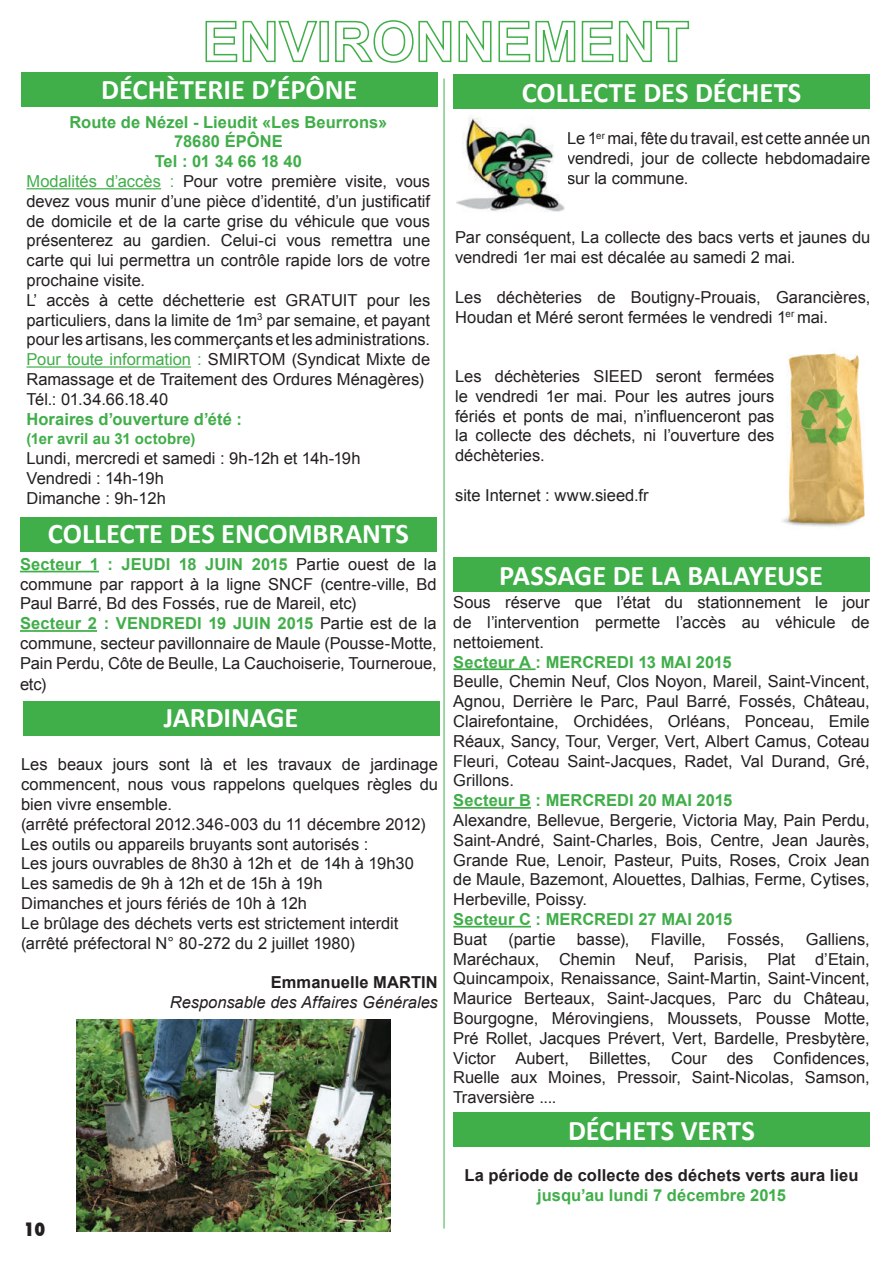
<style>
.page{position:relative;width:893px;height:1263px;background:#fff}
.page>*{position:absolute;margin:0;border:0;box-sizing:border-box;transform-origin:0 0}
.t1{font:700 28.5px "Calibri";letter-spacing:-.005em;color:#fff}
.t2{font:800 condensed 18px "Futura";color:#231f20}
.t3{font:700 16.65px "Arial";letter-spacing:.005em;color:#40ae49}
.t4{font:16.5px/19.8px "Arial";color:#231f20;text-align:justify}
.t5{font:700 16.5px "Arial";letter-spacing:.005em;color:#40ae49}
.t6{font:700 16.5px "Arial";letter-spacing:.005em;color:#231f20}
.t7{font:italic 16.5px "Arial";color:#231f20}
.t8{font:700 15.15px "Arial";letter-spacing:.005em;color:#40ae49}
.s1{color:#40ae49}
.s2{font-weight:700;color:#40ae49}
</style>
<div class="page">
<div style="left:21px;top:73px;width:417px;height:34px;background:#40ae49"></div>
<div style="left:453px;top:1112px;width:417px;height:34px;background:#40ae49"></div>
<hr style="left:27px;top:188px;width:134px;height:1px;background:#40ae49">
<hr style="left:27px;top:366px;width:164px;height:2px;background:#40ae49">
<div style="left:23px;top:701px;width:416px;height:34px;background:#40ae49"></div>
<hr style="left:444px;top:78px;width:1px;height:1151px;background:#40ae49">
<hr style="left:20px;top:571px;width:79px;height:1px;background:#40ae49">
<hr style="left:20px;top:630px;width:77px;height:2px;background:#40ae49">
<div style="left:20px;top:517px;width:417px;height:34px;background:#40ae49"></div>
<img style="left:782px;top:353px;width:83px;height:174px">
<div style="left:453px;top:74px;width:417px;height:34px;background:#40ae49"></div>
<img style="left:457px;top:117px;width:108px;height:95px">
<div style="left:453px;top:557px;width:416px;height:34px;background:#40ae49"></div>
<hr style="left:453px;top:668px;width:83px;height:2px;background:#40ae49">
<hr style="left:453px;top:807px;width:78px;height:2px;background:#40ae49">
<hr style="left:453px;top:926px;width:78px;height:1px;background:#40ae49">
<svg style="left:205px;top:20px;width:113px;height:43px"></svg>
<div style="left:319px;top:21px;width:10px;height:41px;border:2px solid #40ae49"></div>
<svg style="left:335px;top:20px;width:117px;height:43px"></svg>
<svg style="left:458px;top:20px;width:34px;height:43px"></svg>
<svg style="left:498px;top:20px;width:192px;height:43px"></svg>
<img style="left:76px;top:1020px;width:314px;height:211px">
<div style="left:248px;top:1091px;width:16px;height:15px;background:#e2e2e2;border-radius:50%"></div>
<h1 class="t1" style="left:101px;top:71px;width:258px">DÉCHÈTERIE D’ÉPÔNE</h1>
<p class="t5" style="left:70px;top:111px;width:319px">Route de Nézel - Lieudit «Les Beurrons»</p>
<p class="t5" style="left:174px;top:131px;width:110px">78680 ÉPÔNE</p>
<p class="t5" style="left:155px;top:150px;width:149px">Tel : 01 34 66 18 40</p>
<p class="t4" style="left:27px;top:172px;width:405px"><span class="s1">Modalités d’accès :</span> Pour votre première visite, vous</p>
<p class="t4" style="left:27px;top:191px;width:405px">devez vous munir d’une pièce d’identité, d’un justificatif</p>
<p class="t4" style="left:27px;top:211px;width:405px">de domicile et de la carte grise du véhicule que vous</p>
<p class="t4" style="left:27px;top:231px;width:405px">présenterez au gardien. Celui-ci vous remettra une</p>
<p class="t4" style="left:27px;top:251px;width:405px">carte qui lui permettra un contrôle rapide lors de votre</p>
<p class="t4" style="left:27px;top:271px;width:120px">prochaine visite.</p>
<p class="t4" style="left:27px;top:290px;width:405px">L’ accès à cette déchetterie est GRATUIT pour les</p>
<p class="t4" style="left:27px;top:310px;width:405px">particuliers, dans la limite de 1m<sup>3</sup> par semaine, et payant</p>
<p class="t4" style="left:27px;top:330px;width:405px">pour les artisans, les commerçants et les administrations.</p>
<p class="t4" style="left:27px;top:350px;width:405px"><span class="s1">Pour toute information :</span> SMIRTOM (Syndicat Mixte de</p>
<p class="t4" style="left:27px;top:370px;width:399px">Ramassage et de Traitement des Ordures Ménagères)</p>
<p class="t4" style="left:27px;top:389px;width:143px">Tél.: 01.34.66.18.40</p>
<p class="t3" style="left:27px;top:408px;width:217px">Horaires d’ouverture d’été :</p>
<p class="t8" style="left:27px;top:429px;width:170px">(1er avril au 31 octobre)</p>
<p class="t4" style="left:27px;top:449px;width:336px;text-align:left">Lundi, mercredi et samedi : 9h-12h et 14h-19h<br>Vendredi : 14h-19h<br>Dimanche : 9h-12h</p>
<h1 class="t1" style="left:48px;top:516px;width:362px">COLLECTE DES ENCOMBRANTS</h1>
<p class="t4" style="left:20px;top:554px;width:418px;text-align:left"><span class="s2">Secteur 1 : JEUDI 18 JUIN 2015</span> Partie ouest de la commune par rapport à la ligne SNCF (centre-ville, Bd Paul Barré, Bd des Fossés, rue de Mareil, etc)<br><span class="s2">Secteur 2 : VENDREDI 19 JUIN 2015</span> Partie est de la commune, secteur pavillonnaire de Maule (Pousse-Motte, Pain Perdu, Côte de Beulle, La Cauchoiserie, Tourneroue,</p>
<p class="t4" style="left:20px;top:675px;width:28px">etc)</p>
<h1 class="t1" style="left:164px;top:700px;width:136px">JARDINAGE</h1>
<p class="t4" style="left:21px;top:755px;width:418px;text-align:left">Les beaux jours sont là et les travaux de jardinage commencent, nous vous rappelons quelques règles du bien vivre ensemble.<br>(arrêté préfectoral 2012.346-003 du 11 décembre 2012)<br>Les outils ou appareils bruyants sont autorisés :<br>Les jours ouvrables de 8h30 à 12h et de 14h à 19h30<br>Les samedis de 9h à 12h et de 15h à 19h<br>Dimanches et jours fériés de 10h à 12h<br>Le brûlage des déchets verts est strictement interdit (arrêté préfectoral N° 80-272 du 2 juillet 1980)</p>
<p class="t6" style="left:271px;top:971px;width:169px">Emmanuelle MARTIN</p>
<p class="t7" style="left:170px;top:991px;width:270px">Responsable des Affaires Générales</p>
<p class="t2" style="left:24px;top:1217px;width:23px">10</p>
<h1 class="t1" style="left:522px;top:74px;width:281px">COLLECTE DES DÉCHETS</h1>
<p class="t4" style="left:567px;top:129px;width:305px">Le 1<sup>er</sup> mai, fête du travail, est cette année un vendredi, jour de collecte hebdomadaire sur la commune.</p>
<p class="t4" style="left:455px;top:228px;width:417px">Par conséquent, La collecte des bacs verts et jaunes du vendredi 1er mai est décalée au samedi 2 mai.</p>
<p class="t4" style="left:455px;top:287px;width:417px">Les déchèteries de Boutigny-Prouais, Garancières,<br>Houdan et Méré seront fermées le vendredi 1<sup>er</sup> mai.</p>
<p class="t4" style="left:455px;top:366px;width:321px">Les déchèteries SIEED seront fermées le vendredi 1er mai. Pour les autres jours fériés et ponts de mai, n’influenceront pas la collecte des déchets, ni l’ouverture des déchèteries.</p>
<p class="t4" style="left:455px;top:485px;width:195px">site Internet : www.sieed.fr</p>
<h1 class="t1" style="left:499px;top:557px;width:325px">PASSAGE DE LA BALAYEUSE</h1>
<p class="t4" style="left:453px;top:592px;width:418px">Sous réserve que l’état du stationnement le jour de l’intervention permette l’accès au véhicule de nettoiement.</p>
<p class="t5" style="left:453px;top:651px;width:280px">Secteur A : MERCREDI 13 MAI 2015</p>
<p class="t4" style="left:453px;top:672px;width:418px">Beulle, Chemin Neuf, Clos Noyon, Mareil, Saint-Vincent, Agnou, Derrière le Parc, Paul Barré, Fossés, Château, Clairefontaine, Orchidées, Orléans, Ponceau, Emile Réaux, Sancy, Tour, Verger, Vert, Albert Camus, Coteau Fleuri, Coteau Saint-Jacques, Radet, Val Durand, Gré, Grillons.</p>
<p class="t5" style="left:453px;top:789px;width:281px">Secteur B : MERCREDI 20 MAI 2015</p>
<p class="t4" style="left:453px;top:810px;width:418px">Alexandre, Bellevue, Bergerie, Victoria May, Pain Perdu, Saint-André, Saint-Charles, Bois, Centre, Jean Jaurès, Grande Rue, Lenoir, Pasteur, Puits, Roses, Croix Jean de Maule, Bazemont, Alouettes, Dalhias, Ferme, Cytises, Herbeville, Poissy.</p>
<p class="t5" style="left:453px;top:908px;width:280px">Secteur C : MERCREDI 27 MAI 2015</p>
<p class="t4" style="left:453px;top:929px;width:35px">Buat</p>
<p class="t4" style="left:508px;top:929px;width:49px">(partie</p>
<p class="t4" style="left:577px;top:929px;width:54px">basse),</p>
<p class="t4" style="left:651px;top:929px;width:57px">Flaville,</p>
<p class="t4" style="left:727px;top:929px;width:59px">Fossés,</p>
<p class="t4" style="left:453px;top:929px;width:418px;text-indent:353px">Galliens, Maréchaux, Chemin Neuf, Parisis, Plat d’Etain, Quincampoix, Renaissance, Saint-Martin, Saint-Vincent, Maurice Berteaux, Saint-Jacques, Parc du Château, Bourgogne, Mérovingiens, Moussets, Pousse Motte, Pré Rollet, Jacques Prévert, Vert, Bardelle, Presbytère, Victor Aubert, Billettes, Cour des Confidences, Ruelle aux Moines, Pressoir, Saint-Nicolas, Samson, Traversière ....</p>
<h1 class="t1" style="left:568px;top:1112px;width:188px">DÉCHETS VERTS</h1>
<p class="t6" style="left:465px;top:1164px;width:395px">La période de collecte des déchets verts aura lieu</p>
<p class="t5" style="left:537px;top:1184px;width:250px">jusqu’au lundi 7 décembre 2015</p>
</div>
